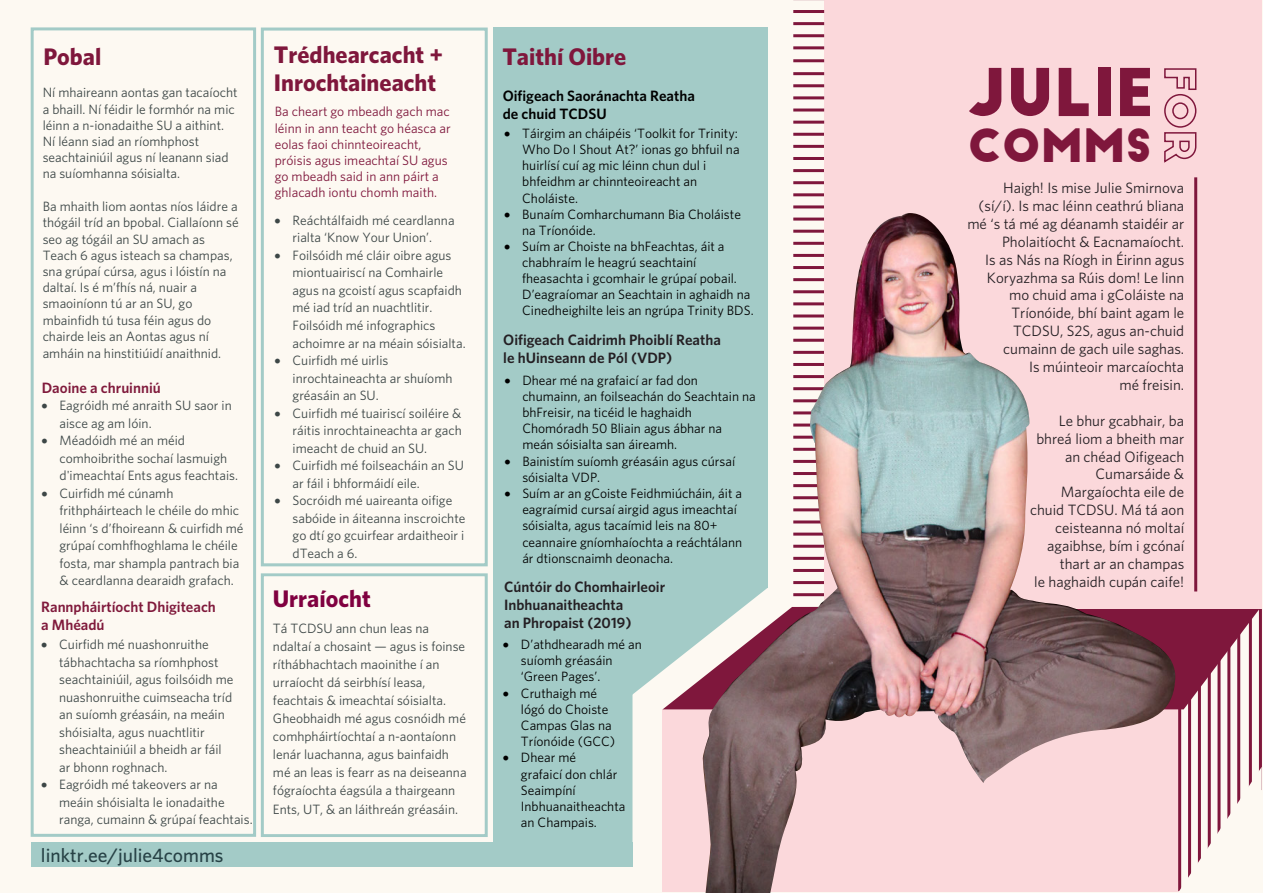
<style>
.page{position:relative;width:1263px;height:893px;background:#fdf9f2}
.page>*{position:absolute;margin:0;border:0;box-sizing:border-box;transform-origin:0 0}
.t1{font:64.2px "Big John";color:#7f173c}
.t2{font:45px "Big John";color:#7f173c}
.Heading_1{font:700 24px/28.8px "Whitney";color:#7f173c}
.t3{font:700 24px "Whitney";color:#800040}
.t4{font:500 19.5px "Whitney";color:#274246}
.t5{font:15px/17.9px "Whitney";color:#241f23;text-align:right}
.Heading_1-2{font:600 15px/18px "Whitney";color:#241f23}
.Heading_1-3{font:600 15px/18px "Whitney";color:#801a3c}
.Heading_1-4{font:600 15px/18px "Whitney";color:#000}
.Heading_1-5{font:13.5px/17.5px "Whitney";color:#3d4747}
.t6{font:13.5px/16.2px "Whitney";color:#000}
.t7{font:13.5px/16.2px "Whitney";color:#7f173c}
</style>
<div class="page">
<div style="left:493px;top:27px;width:274px;height:561px;background:#a3cbc7"></div>
<svg style="left:493px;top:588px;width:210px;height:261px;background:#add0cb"></svg>
<div style="left:31px;top:842px;width:601px;height:25px;background:#a3cbc7"></div>
<div style="left:663px;top:709px;width:516px;height:183px;background:#fbd8db"></div>
<svg style="left:663px;top:606px;width:596px;height:103px"></svg>
<svg style="left:260px;top:27px;width:228px;height:540px"></svg>
<svg style="left:260px;top:573px;width:228px;height:264px"></svg>
<svg style="left:30px;top:27px;width:226px;height:810px"></svg>
<hr style="left:793px;top:205px;width:31px;height:3px;background:#7f173c">
<hr style="left:793px;top:193px;width:31px;height:3px;background:#7f173c">
<hr style="left:793px;top:181px;width:31px;height:3px;background:#7f173c">
<hr style="left:793px;top:169px;width:31px;height:3px;background:#7f173c">
<hr style="left:793px;top:157px;width:31px;height:3px;background:#7f173c">
<hr style="left:793px;top:145px;width:31px;height:3px;background:#7f173c">
<hr style="left:793px;top:133px;width:31px;height:3px;background:#7f173c">
<hr style="left:1178px;top:703px;width:3px;height:188px;background:#7f173c">
<hr style="left:1188px;top:695px;width:3px;height:184px;background:#7f173c">
<hr style="left:1208px;top:668px;width:3px;height:187px;background:#7f173c">
<hr style="left:1198px;top:680px;width:3px;height:191px;background:#7f173c">
<hr style="left:1217px;top:658px;width:3px;height:184px;background:#7f173c">
<hr style="left:1237px;top:632px;width:3px;height:184px;background:#7f173c">
<hr style="left:1227px;top:644px;width:3px;height:187px;background:#7f173c">
<hr style="left:1249px;top:614px;width:3px;height:191px;background:#7f173c">
<hr style="left:1259px;top:606px;width:3px;height:184px;background:#7f173c">
<svg style="left:1178px;top:767px;width:84px;height:124px"></svg>
<div style="left:824px;top:0;width:438px;height:609px;background:#fbd8db"></div>
<hr style="left:793px;top:121px;width:31px;height:3px;background:#7f173c">
<hr style="left:793px;top:109px;width:31px;height:3px;background:#7f173c">
<hr style="left:793px;top:96px;width:31px;height:3px;background:#7f173c">
<hr style="left:793px;top:84px;width:31px;height:3px;background:#7f173c">
<hr style="left:793px;top:72px;width:31px;height:3px;background:#7f173c">
<hr style="left:793px;top:59px;width:31px;height:3px;background:#7f173c">
<hr style="left:793px;top:46px;width:31px;height:3px;background:#7f173c">
<hr style="left:793px;top:34px;width:31px;height:3px;background:#7f173c">
<hr style="left:793px;top:22px;width:31px;height:3px;background:#7f173c">
<hr style="left:793px;top:10px;width:31px;height:3px;background:#7f173c">
<hr style="left:793px;top:0;width:31px;height:1px;background:#7f173c">
<hr style="left:1194px;top:177px;width:3px;height:414px;background:#7f173c">
<svg style="left:1164px;top:68px;width:33px;height:95px"></svg>
<img style="left:703px;top:213px;width:472px;height:680px">
<p class="Heading_1" style="left:43px;top:41px;width:59px">Pobal</p>
<p class="Heading_1-5" style="left:43px;top:84px;width:196px;line-height:16.2px">Ní mhaireann aontas gan tacaíocht a bhaill. Ní féidir le formhór na mic léinn a n-ionadaithe SU a aithint.<br>Ní léann siad an ríomhphost seachtainiúil agus ní leanann siad na suíomhanna sóisialta.</p>
<p class="Heading_1-5" style="left:43px;top:198px;width:198px;line-height:16.4px">Ba mhaith liom aontas níos láidre a thógáil tríd an bpobal. Ciallaíonn sé seo ag tógáil an SU amach as<br>Teach 6 agus isteach sa champas, sna grúpaí cúrsa, agus i lóistín na daltaí. Is é m’fhís ná, nuair a smaoiníonn tú ar an SU, go mbainfidh tú tusa féin agus do chairde leis an Aontas agus ní amháin na hinstitiúidí anaithnid.</p>
<p class="Heading_1-3" style="left:42px;top:378px;width:121px">Daoine a chruinniú</p>
<p class="Heading_1-5" style="left:60px;top:396px;width:174px;text-indent:-18px">• Eagróidh mé anraith SU saor in aisce ag am lóin.</p>
<p class="Heading_1-5" style="left:60px;top:431px;width:180px;text-indent:-18px">• Méadóidh mé an méid comhoibrithe sochaí lasmuigh d'imeachtaí Ents agus feachtais.</p>
<p class="Heading_1-5" style="left:60px;top:484px;width:186px;text-indent:-18px">• Cuirfidh mé cúnamh frithpháirteach le chéile do mhic léinn ‘s d’fhoireann &amp; cuirfidh mé grúpaí comhfhoghlama le chéile fosta, mar shampla pantrach bia &amp; ceardlanna dearaidh grafach.</p>
<p class="Heading_1-3" style="left:41px;top:597px;width:176px">Rannpháirtíocht Dhigiteach a Mhéadú</p>
<p class="Heading_1-5" style="left:59px;top:635px;width:176px;text-indent:-18px">• Cuirfidh mé nuashonruithe tábhachtacha sa ríomhphost seachtainiúil, agus foilsóidh me nuashonruithe cuimseacha tríd an suíomh gréasáin, na meáin shóisialta, agus nuachtlitir sheachtainiúil a bheidh ar fáil ar bhonn roghnach.</p>
<p class="Heading_1-5" style="left:59px;top:775px;width:195px;text-indent:-18px">• Eagróidh mé takeovers ar na meáin shóisialta le ionadaithe ranga, cumainn &amp; grúpaí feachtais.</p>
<p class="t4" style="left:41px;top:843px;width:184px">linktr.ee/julie4comms</p>
<p class="Heading_1" style="left:274px;top:39px;width:171px">Trédhearcacht +<br>Inrochtaineacht</p>
<p class="t7" style="left:275px;top:103px;width:177px">Ba cheart go mbeadh gach mac léinn in ann teacht go héasca ar eolas faoi chinnteoireacht, próisis agus imeachtaí SU agus go mbeadh said in ann páirt a ghlacadh iontu chomh maith.</p>
<p class="Heading_1-5" style="left:275px;top:211px;width:182px;text-align:center">• Reáchtálfaidh mé ceardlanna rialta ‘Know Your Union’.</p>
<p class="Heading_1-5" style="left:293px;top:246px;width:175px;text-indent:-18px">• Foilsóidh mé cláir oibre agus miontuairiscí na Comhairle agus na gcoistí agus scapfaidh mé iad tríd an nuachtlitir.<br>Foilsóidh mé infographics achoimre ar na méain sóisialta.</p>
<p class="Heading_1-5" style="left:293px;top:351px;width:161px;text-indent:-18px">• Cuirfidh mé uirlis inrochtaineachta ar shuíomh gréasáin an SU.</p>
<p class="Heading_1-5" style="left:293px;top:404px;width:171px;text-align:justify;text-indent:-18px">• Cuirfidh mé tuairiscí soiléire &amp; ráitis inrochtaineachta ar gach imeacht de chuid an SU.</p>
<p class="Heading_1-5" style="left:293px;top:456px;width:173px;text-indent:-18px">• Cuirfidh mé foilseacháin an SU ar fáil i bhformáidí eile.</p>
<p class="Heading_1-5" style="left:293px;top:491px;width:174px;text-indent:-18px">• Socróidh mé uaireanta oifige sabóide in áiteanna inscroichte go dtí go gcuirfear ardaitheoir i dTeach a 6.</p>
<p class="t3" style="left:273px;top:584px;width:100px">Urraíocht</p>
<p class="Heading_1-5" style="left:273px;top:619px;width:195px;line-height:18px">Tá TCDSU ann chun leas na ndaltaí a chosaint — agus is foinse ríthábhachtach maoinithe í an urraíocht dá seirbhísí leasa, feachtais &amp; imeachtaí sóisialta.<br>Gheobhaidh mé agus cosnóidh mé comhpháirtíochtaí a n-aontaíonn lenár luachanna, agus bainfaidh mé an leas is fearr as na deiseanna fógraíochta éagsúla a thairgeann</p>
<p class="Heading_1-5" style="left:273px;top:800px;width:187px">Ents, UT, &amp; an láithreán gréasáin.</p>
<p class="Heading_1" style="left:502px;top:42px;width:126px">Taithí Oibre</p>
<p class="Heading_1-4" style="left:503px;top:86px;width:194px">Oifigeach Saoránachta Reatha de chuid TCDSU</p>
<p class="t6" style="left:522px;top:125px;width:219px;text-indent:-18px">• Táirgim an cháipéis ‘Toolkit for Trinity:<br>Who Do I Shout At?’ ionas go bhfuil na huirlísí cuí ag mic léinn chun dul i bhfeidhm ar chinnteoireacht an<br>Choláiste.</p>
<p class="t6" style="left:522px;top:206px;width:220px;text-indent:-18px">• Bunaím Comharchumann Bia Choláiste na Tríonóide.</p>
<p class="t6" style="left:522px;top:238px;width:233px;text-indent:-18px">• Suím ar Choiste na bhFeachtas, áit a chabhraím le heagrú seachtainí fheasachta i gcomhair le grúpaí pobail.<br>D’eagraíomar an Seachtain in aghaidh na Cinedheighilte leis an ngrúpa Trinity BDS.</p>
<p class="Heading_1-2" style="left:503px;top:330px;width:219px">Oifigeach Caidrimh Phoiblí Reatha le hUinseann de Pól (VDP)</p>
<p class="t6" style="left:522px;top:371px;width:235px;text-indent:-18px">• Dhear mé na grafaicí ar fad don chumainn, an foilseachán do Seachtain na bhFreisir, na ticéid le haghaidh Chomóradh 50 Bliain agus ábhar na meán sóisialta san áireamh.</p>
<p class="t6" style="left:522px;top:452px;width:214px;text-indent:-18px">• Bainistím suíomh gréasáin agus cúrsaí sóisialta VDP.</p>
<p class="t6" style="left:522px;top:485px;width:221px;text-indent:-18px">• Suím ar an gCoiste Feidhmiúcháin, áit a eagraímid cursaí airgid agus imeachtaí sóisialta, agus tacaímid leis na 80+ ceannaire gníomhaíochta a reáchtálann ár dtionscnaimh deonacha.</p>
<p class="Heading_1-2" style="left:504px;top:577px;width:162px">Cúntóir do Chomhairleoir<br>Inbhuanaitheachta<br>an Phropaist (2019)</p>
<p class="t6" style="left:521px;top:636px;width:122px;text-indent:-18px">• D’athdhearadh mé an suíomh gréasáin ‘Green Pages’.</p>
<p class="t6" style="left:521px;top:684px;width:96px;text-indent:-18px">• Cruthaigh mé lógó do Choiste<br>Campas Glas na<br>Tríonóide (GCC)</p>
<p class="t6" style="left:521px;top:749px;width:106px;text-indent:-18px">• Dhear mé<br>grafaicí don chlár<br>Seaimpíní<br>Inbhuanaitheachta an Champais.</p>
<p class="t1" style="left:968px;top:64px;width:188px">JULIE</p>
<p class="t2" style="left:968px;top:126px;width:186px">COMMS</p>
<p class="t5" style="left:967px;top:179px;width:218px">Haigh! Is mise Julie Smirnova (sí/í). Is mac léinn ceathrú bliana mé ‘s tá mé ag déanamh staidéir ar<br>Pholaitíocht &amp; Eacnamaíocht.<br>Is as Nás na Ríogh in Éirinn agus<br>Koryazhma sa Rúis dom! Le linn mo chuid ama i gColáiste na<br>Tríonóide, bhí baint agam le<br>TCDSU, S2S, agus an-chuid cumainn de gach uile saghas.<br>Is múinteoir marcaíochta<br>mé freisin.</p>
<p class="t5" style="left:1030px;top:411px;width:156px">Le bhur gcabhair, ba bhreá liom a bheith mar an chéad Oifigeach<br>Cumarsáide &amp;<br>Margaíochta eile de chuid TCDSU. Má tá aon ceisteanna nó moltaí agaibhse, bím i gcónaí thart ar an champas<br>le haghaidh cupán caife!</p>
</div>
